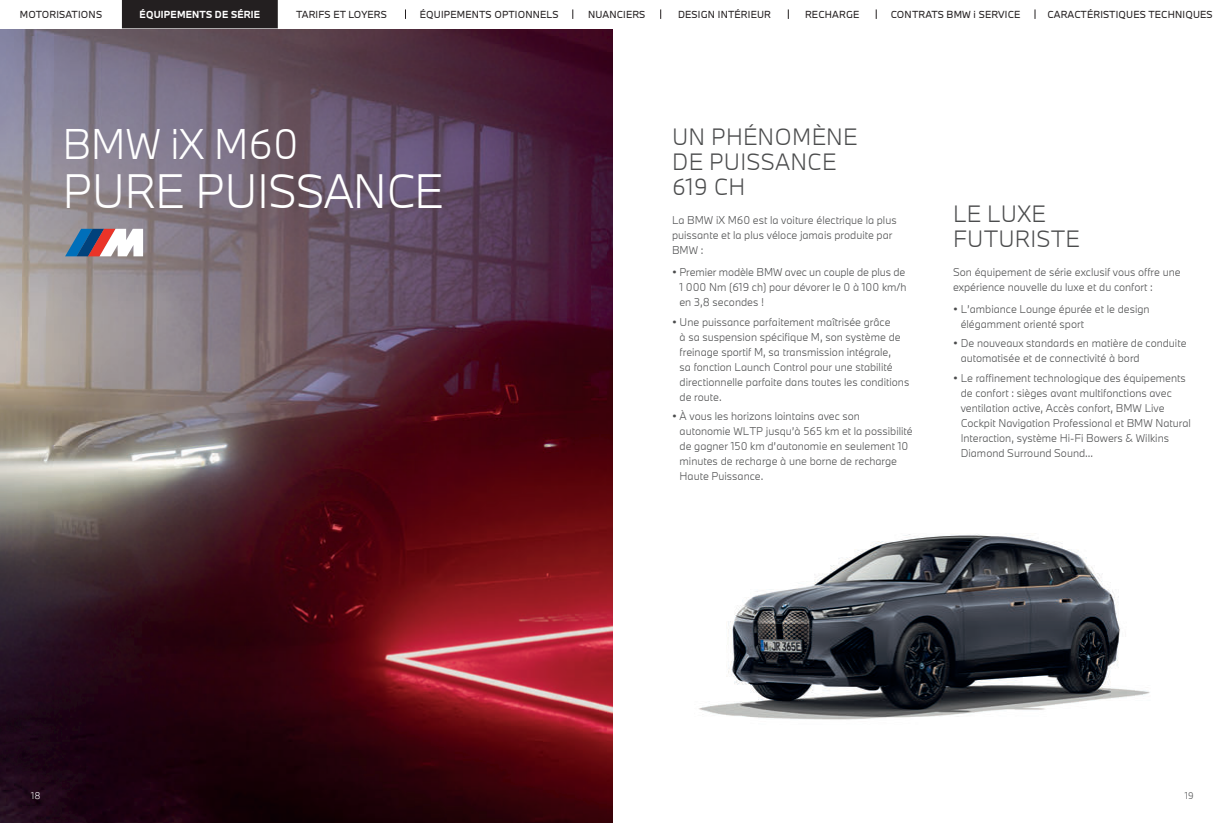
<style>
.page{position:relative;width:1225px;height:823px;background:#fff}
.page>*{position:absolute;margin:0;border:0;box-sizing:border-box;transform-origin:0 0}
.t1{font:300 45px "BMW Type Next Latin TT";letter-spacing:-.02em;color:#fff}
.t2{font:300 40px "BMW Type Next Latin TT";letter-spacing:-.01em;color:#fff}
.t3{font:300 22px/25px "BMW Type Next Latin TT";letter-spacing:.01em;color:#4b4c4d}
.t4{font:300 10.5px/15px "BMW Type Next Latin TT";color:#4b4c4d}
.t5{font:9.5px "BMW Type Next Latin TT";letter-spacing:.02em;color:#231f20}
.t6{font:700 9.5px "BMW Type Next Latin TT";letter-spacing:.02em;color:#fff}
.t7{font:300 9px "BMW Type Next Latin TT";color:#4b4c4d}
.t8{font:300 9px "BMW Type Next Latin TT";color:#fff}
</style>
<div class="page">
<img style="left:0;top:28px;width:612px;height:794px">
<svg style="left:65px;top:229px;width:78px;height:27px"></svg>
<img style="left:699px;top:534px;width:451px;height:186px">
<svg style="left:122px;top:0;width:914px;height:28px"></svg>
<p class="t5" style="left:20px;top:8px;width:84px">MOTORISATIONS</p>
<p class="t6" style="left:140px;top:8px;width:122px">ÉQUIPEMENTS DE SÉRIE</p>
<p class="t5" style="left:296px;top:8px;width:92px">TARIFS ET LOYERS</p>
<p class="t5" style="left:420px;top:8px;width:140px">ÉQUIPEMENTS OPTIONNELS</p>
<p class="t5" style="left:588px;top:8px;width:59px">NUANCIERS</p>
<p class="t5" style="left:678px;top:8px;width:94px">DESIGN INTÉRIEUR</p>
<p class="t5" style="left:805px;top:8px;width:56px">RECHARGE</p>
<p class="t5" style="left:890px;top:8px;width:131px">CONTRATS BMW i SERVICE</p>
<p class="t5" style="left:1047px;top:8px;width:167px">CARACTÉRISTIQUES TECHNIQUES</p>
<h2 class="t2" style="left:62px;top:116px;width:238px">BMW iX M60</h2>
<h1 class="t1" style="left:62px;top:160px;width:383px">PURE PUISSANCE</h1>
<p class="t8" style="left:31px;top:788px;width:11px">18</p>
<h3 class="t3" style="left:672px;top:124px;width:187px">UN PHÉNOMÈNE<br>DE PUISSANCE<br>619 CH</h3>
<p class="t4" style="left:672px;top:212px;width:226px">La BMW iX M60 est la voiture électrique la plus puissante et la plus véloce jamais produite par<br>BMW :</p>
<p class="t4" style="left:679px;top:264px;width:229px;text-align:justify;text-indent:-7px">• Premier modèle BMW avec un couple de plus de 1 000 Nm (619 ch) pour dévorer le 0 à 100 km/h en 3,8 secondes !</p>
<p class="t4" style="left:679px;top:314px;width:231px;text-indent:-8px">• Une puissance parfaitement maîtrisée grâce<br>à sa suspension spécifique M, son système de freinage sportif M, sa transmission intégrale,<br>sa fonction Launch Control pour une stabilité directionnelle parfaite dans toutes les conditions de route.</p>
<p class="t4" style="left:679px;top:408px;width:235px;text-indent:-8px">• À vous les horizons lointains avec son autonomie WLTP jusqu’à 565 km et la possibilité de gagner 150 km d’autonomie en seulement 10 minutes de recharge à une borne de recharge Haute Puissance.</p>
<h3 class="t3" style="left:953px;top:200px;width:128px">LE LUXE<br>FUTURISTE</h3>
<p class="t4" style="left:953px;top:264px;width:229px">Son équipement de série exclusif vous offre une expérience nouvelle du luxe et du confort :</p>
<p class="t4" style="left:960px;top:301px;width:190px;text-indent:-8px">• L’ambiance Lounge épurée et le design élégamment orienté sport</p>
<p class="t4" style="left:960px;top:335px;width:227px;text-indent:-8px">• De nouveaux standards en matière de conduite automatisée et de connectivité à bord</p>
<p class="t4" style="left:960px;top:370px;width:232px;text-indent:-8px">• Le raffinement technologique des équipements de confort : sièges avant multifonctions avec ventilation active, Accès confort, BMW Live Cockpit Navigation Professional et BMW Natural Interaction, système Hi-Fi Bowers &amp; Wilkins Diamond Surround Sound...</p>
<p class="t7" style="left:1185px;top:788px;width:10px">19</p>
</div>
